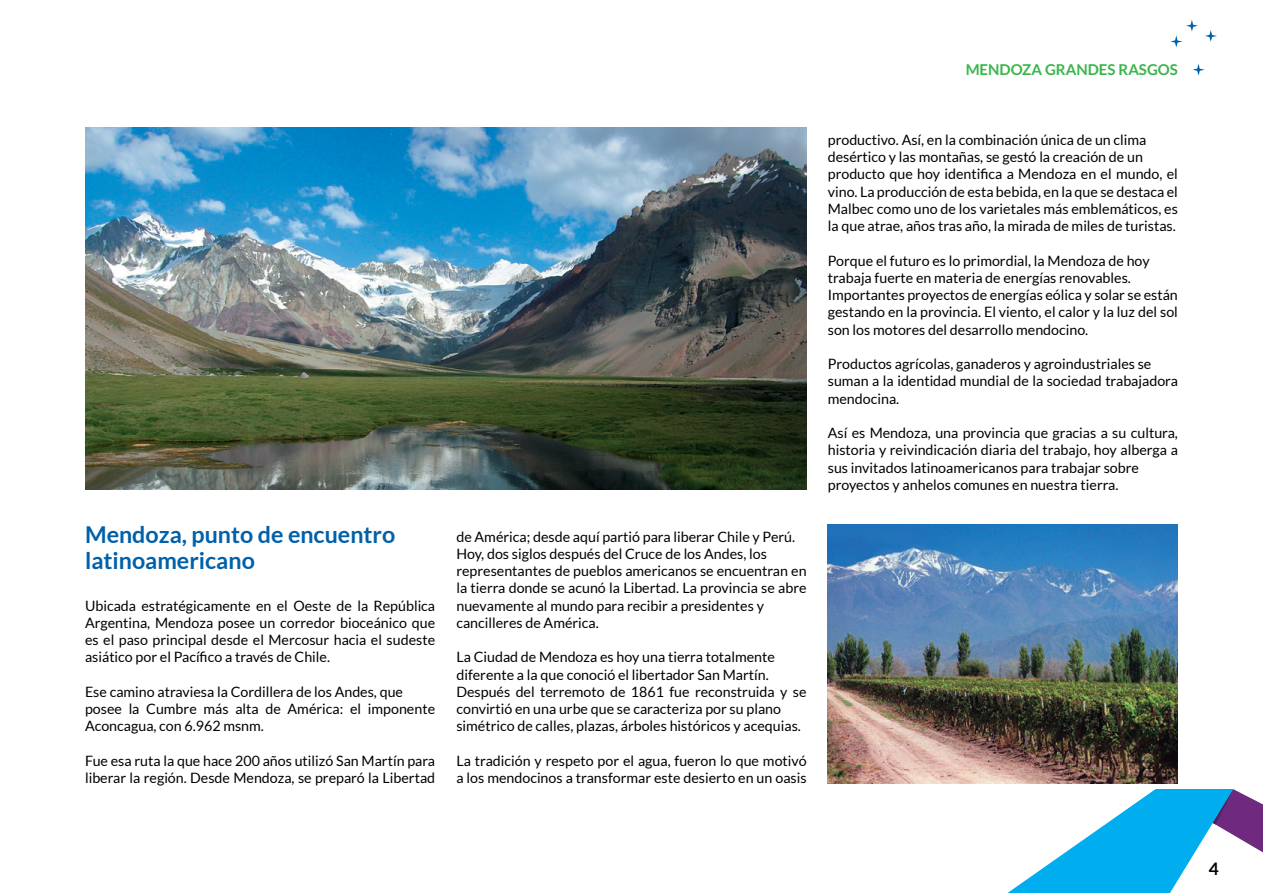
<style>
.page{position:relative;width:1263px;height:893px;background:#fff}
.page>*{position:absolute;margin:0;border:0;box-sizing:border-box;transform-origin:0 0}
.Titulos{font:700 23.25px/26.2px "Lato";color:#0060a9}
.t1{font:700 17.25px "Lato";color:#000}
.t2{font:700 15px "Lato";color:#39b54a}
.texto_mercosur{font:14.25px/17.2px "Lato";color:#000;text-align:justify}
</style>
<div class="page">
<svg style="left:1007px;top:789px;width:256px;height:104px"></svg>
<svg style="left:1170px;top:20px;width:28px;height:27px"></svg>
<svg style="left:1205px;top:30px;width:12px;height:12px"></svg>
<svg style="left:1193px;top:64px;width:12px;height:11px"></svg>
<img style="left:85px;top:128px;width:721px;height:362px">
<img style="left:828px;top:524px;width:350px;height:259px">
<p class="t2" style="left:966px;top:61px;width:214px">MENDOZA GRANDES RASGOS</p>
<p class="Titulos" style="left:85px;top:521px;width:312px">Mendoza, punto de encuentro latinoamericano</p>
<p class="texto_mercosur" style="left:85px;top:597px;width:352px">Ubicada estratégicamente en el Oeste de la República Argentina, Mendoza posee un corredor bioceánico que es el paso principal desde el Mercosur hacia el sudeste asiático por el Pacífico a través de Chile.</p>
<p class="texto_mercosur" style="left:85px;top:683px;width:320px">Ese camino atraviesa la Cordillera de los Andes, que</p>
<p class="texto_mercosur" style="left:85px;top:700px;width:352px">posee la Cumbre más alta de América: el imponente<br>Aconcagua, con 6.962 msnm.</p>
<p class="texto_mercosur" style="left:85px;top:752px;width:352px">Fue esa ruta la que hace 200 años utilizó San Martín para liberar la región. Desde Mendoza, se preparó la Libertad</p>
<p class="texto_mercosur" style="left:456px;top:528px;width:340px">de América; desde aquí partió para liberar Chile y Perú.</p>
<p class="texto_mercosur" style="left:456px;top:545px;width:312px">Hoy, dos siglos después del Cruce de los Andes, los</p>
<p class="texto_mercosur" style="left:456px;top:562px;width:352px">representantes de pueblos americanos se encuentran en la tierra donde se acunó la Libertad. La provincia se abre nuevamente al mundo para recibir a presidentes y</p>
<p class="texto_mercosur" style="left:456px;top:614px;width:144px">cancilleres de América.</p>
<p class="texto_mercosur" style="left:456px;top:648px;width:320px">La Ciudad de Mendoza es hoy una tierra totalmente</p>
<p class="texto_mercosur" style="left:456px;top:666px;width:314px">diferente a la que conoció el libertador San Martín.</p>
<p class="texto_mercosur" style="left:456px;top:683px;width:352px">Después del terremoto de 1861 fue reconstruida y se convirtió en una urbe que se caracteriza por su plano</p>
<p class="texto_mercosur" style="left:456px;top:717px;width:346px">simétrico de calles, plazas, árboles históricos y acequias.</p>
<p class="texto_mercosur" style="left:456px;top:752px;width:352px">La tradición y respeto por el agua, fueron lo que motivó a los mendocinos a transformar este desierto en un oasis</p>
<p class="texto_mercosur" style="left:828px;top:131px;width:320px">productivo. Así, en la combinación única de un clima</p>
<p class="texto_mercosur" style="left:828px;top:148px;width:317px">desértico y las montañas, se gestó la creación de un</p>
<p class="texto_mercosur" style="left:828px;top:165px;width:352px">producto que hoy identifica a Mendoza en el mundo, el vino. La producción de esta bebida, en la que se destaca el Malbec como uno de los varietales más emblemáticos, es la que atrae, años tras año, la mirada de miles de turistas.</p>
<p class="texto_mercosur" style="left:828px;top:252px;width:323px">Porque el futuro es lo primordial, la Mendoza de hoy</p>
<p class="texto_mercosur" style="left:828px;top:269px;width:305px">trabaja fuerte en materia de energías renovables.</p>
<p class="texto_mercosur" style="left:828px;top:286px;width:352px">Importantes proyectos de energías eólica y solar se están gestando en la provincia. El viento, el calor y la luz del sol son los motores del desarrollo mendocino.</p>
<p class="texto_mercosur" style="left:828px;top:355px;width:325px">Productos agrícolas, ganaderos y agroindustriales se</p>
<p class="texto_mercosur" style="left:828px;top:372px;width:352px">suman a la identidad mundial de la sociedad trabajadora mendocina.</p>
<p class="texto_mercosur" style="left:828px;top:424px;width:352px">Así es Mendoza, una provincia que gracias a su cultura, historia y reivindicación diaria del trabajo, hoy alberga a sus invitados latinoamericanos para trabajar sobre</p>
<p class="texto_mercosur" style="left:828px;top:476px;width:292px">proyectos y anhelos comunes en nuestra tierra.</p>
<p class="t1" style="left:1209px;top:859px;width:12px">4</p>
</div>
